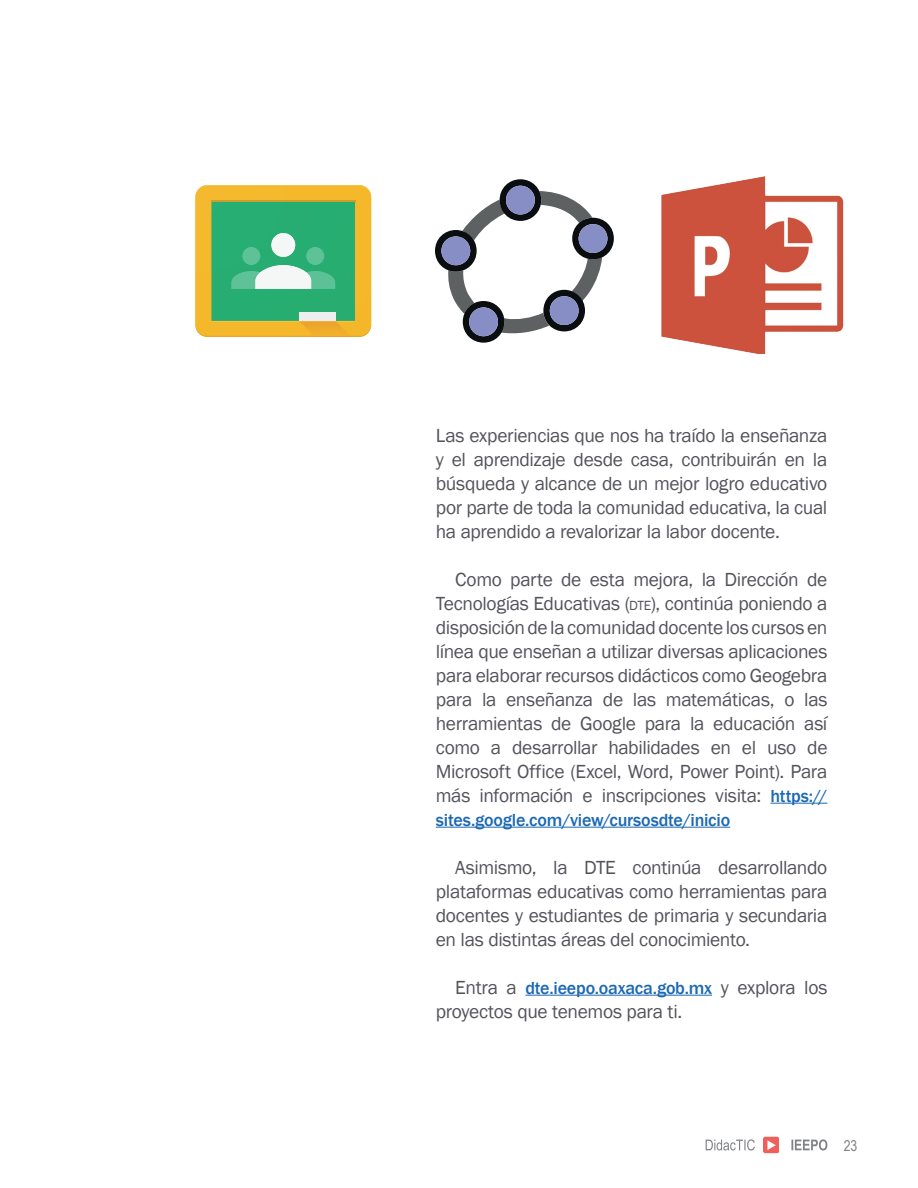
<style>
.page{position:relative;width:918px;height:1188px;background:#fff}
.page>*{position:absolute;margin:0;border:0;box-sizing:border-box;transform-origin:0 0}
.t1{font:19.5px/24px "Franklin Gothic";letter-spacing:-.02em;color:#54535b;text-align:justify}
.t2{font:500 18px "Franklin Gothic";letter-spacing:-.01em;color:#1b69b4}
.t3{font:15px "Arial Narrow";color:#808285}
.s1{font-size:13.65px}
.s2{font-weight:500;font-size:18px;color:#1b69b4}
.s3{font-weight:400;font-size:19.5px;color:#54535b}
</style>
<div class="page">
<svg style="left:706px;top:1139px;width:49px;height:12px"></svg>
<svg style="left:791px;top:1139px;width:36px;height:12px"></svg>
<div style="left:764px;top:1137px;width:15px;height:16px;background:#f15f5a;border-radius:2px"></div>
<svg style="left:767px;top:1140px;width:9px;height:10px"></svg>
<hr style="left:771px;top:803px;width:56px;height:1px;background:#1b69b4">
<hr style="left:436px;top:827px;width:294px;height:1px;background:#1b69b4">
<hr style="left:525px;top:995px;width:187px;height:1px;background:#1b69b4">
<svg style="left:371px;top:195px;width:1px;height:132px"></svg>
<img style="left:195px;top:198px;width:176px;height:126px">
<img style="left:195px;top:185px;width:176px;height:13px">
<img style="left:195px;top:324px;width:176px;height:13px">
<img style="left:300px;top:322px;width:50px;height:14px">
<img style="left:314px;top:336px;width:37px;height:1px">
<img style="left:299px;top:321px;width:36px;height:1px">
<img style="left:661px;top:177px;width:183px;height:177px">
<svg style="left:435px;top:179px;width:179px;height:164px"></svg>
<div style="left:550px;top:296px;width:29px;height:29px;background:#878dc5;border-radius:50%"></div>
<p class="t1" style="left:436px;top:424px;width:393px">Las experiencias que nos ha traído la enseñanza y el aprendizaje desde casa, contribuirán en la búsqueda y alcance de un mejor logro educativo por parte de toda la comunidad educativa, la cual ha aprendido a revalorizar la labor docente.</p>
<p class="t1" style="left:436px;top:568px;width:393px;text-indent:20px">Como parte de esta mejora, la Dirección de Tecnologías Educativas (<span class="s1">dte</span>), continúa poniendo a disposición de la comunidad docente los cursos en línea que enseñan a utilizar diversas aplicaciones para elaborar recursos didácticos como Geogebra para la enseñanza de las matemáticas, o las herramientas de Google para la educación así como a desarrollar habilidades en el uso de Microsoft Office (Excel, Word, Power Point). Para más información e inscripciones visita: <span class="s2">https://</span></p>
<p class="t2" style="left:436px;top:809px;width:296px">sites.google.com/view/cursosdte/inicio</p>
<p class="t1" style="left:436px;top:856px;width:393px;text-indent:20px">Asimismo, la DTE continúa desarrollando plataformas educativas como herramientas para docentes y estudiantes de primaria y secundaria en las distintas áreas del conocimiento.</p>
<p class="t2" style="left:455px;top:977px;width:374px"><span class="s3">Entra a</span> dte.ieepo.oaxaca.gob.mx <span class="s3">y explora los</span></p>
<p class="t1" style="left:436px;top:1000px;width:248px">proyectos que tenemos para ti.</p>
<p class="t3" style="left:844px;top:1135px;width:15px">23</p>
</div>
